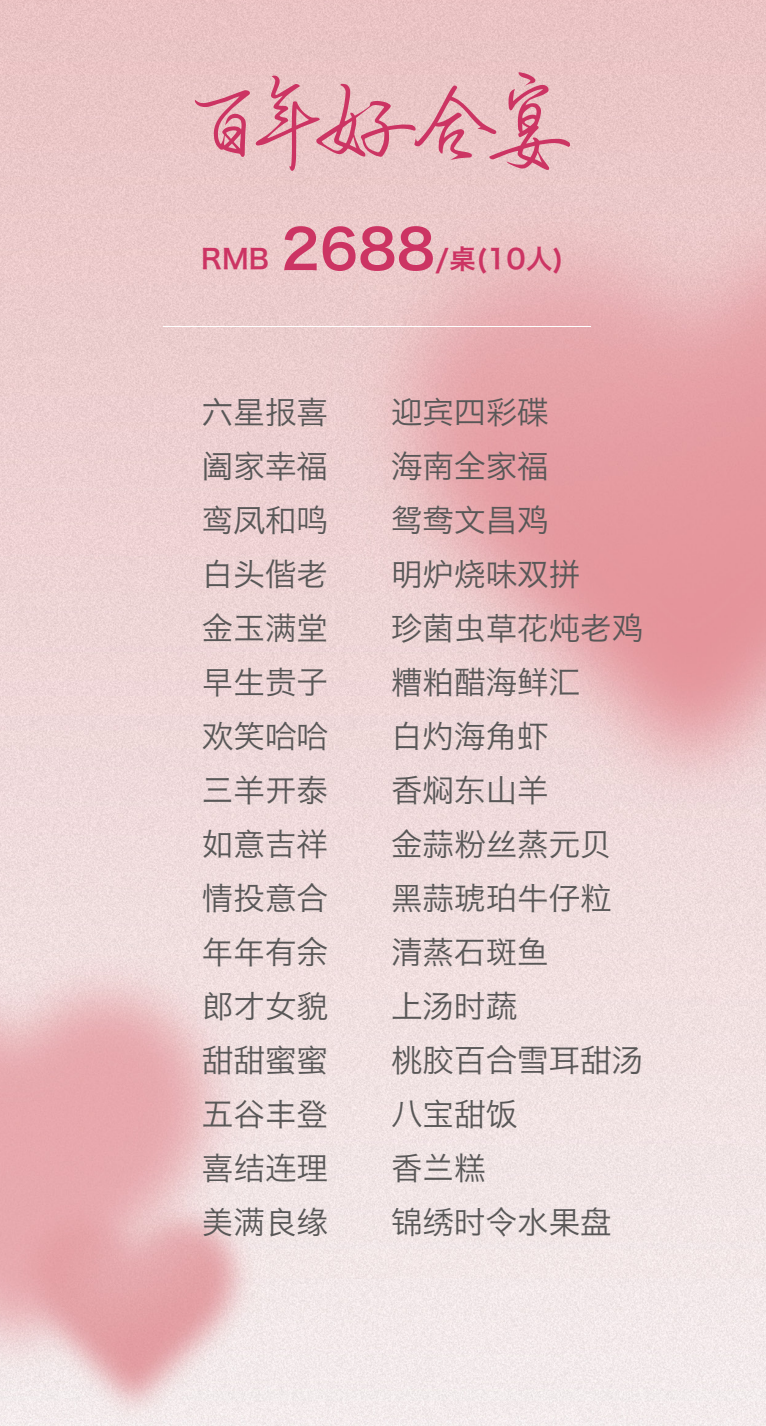
<style>
.page{position:relative;width:766px;height:1426px;background:#fff}
.page>*{position:absolute;margin:0;border:0;box-sizing:border-box;transform-origin:0 0}
.t1{font:500 104.85px "M Banquet PPRC";letter-spacing:-.09em;color:#cc3463}
.t2{font:31.5px "Hiragino Sans GB W3";color:#585757}
.t3{font:27px "Hiragino Sans GB W6";color:#cc3463}
.s1{font-size:54px}
</style>
<div class="page">
<img style="left:0;top:0;width:765px;height:1425px">
<h1 class="t1" style="left:194px;top:52px;width:378px">百年好合宴</h1>
<p class="t3" style="left:201px;top:241px;width:364px">RMB <span class="s1">2688</span>/桌(10人)</p>
<p class="t2" style="left:202px;top:392px;width:127px">六星报喜</p>
<p class="t2" style="left:391px;top:392px;width:159px">迎宾四彩碟</p>
<p class="t2" style="left:202px;top:446px;width:127px">阖家幸福</p>
<p class="t2" style="left:391px;top:446px;width:159px">海南全家福</p>
<p class="t2" style="left:202px;top:500px;width:127px">鸾凤和鸣</p>
<p class="t2" style="left:391px;top:500px;width:159px">鸳鸯文昌鸡</p>
<p class="t2" style="left:202px;top:554px;width:127px">白头偕老</p>
<p class="t2" style="left:391px;top:554px;width:190px">明炉烧味双拼</p>
<p class="t2" style="left:202px;top:608px;width:127px">金玉满堂</p>
<p class="t2" style="left:391px;top:608px;width:253px">珍菌虫草花炖老鸡</p>
<p class="t2" style="left:202px;top:662px;width:127px">早生贵子</p>
<p class="t2" style="left:391px;top:662px;width:190px">糟粕醋海鲜汇</p>
<p class="t2" style="left:202px;top:716px;width:127px">欢笑哈哈</p>
<p class="t2" style="left:391px;top:716px;width:159px">白灼海角虾</p>
<p class="t2" style="left:202px;top:770px;width:127px">三羊开泰</p>
<p class="t2" style="left:391px;top:770px;width:159px">香焖东山羊</p>
<p class="t2" style="left:202px;top:824px;width:127px">如意吉祥</p>
<p class="t2" style="left:391px;top:824px;width:222px">金蒜粉丝蒸元贝</p>
<p class="t2" style="left:202px;top:878px;width:127px">情投意合</p>
<p class="t2" style="left:391px;top:878px;width:222px">黑蒜琥珀牛仔粒</p>
<p class="t2" style="left:202px;top:932px;width:127px">年年有余</p>
<p class="t2" style="left:391px;top:932px;width:159px">清蒸石斑鱼</p>
<p class="t2" style="left:202px;top:986px;width:127px">郎才女貌</p>
<p class="t2" style="left:391px;top:986px;width:127px">上汤时蔬</p>
<p class="t2" style="left:202px;top:1040px;width:127px">甜甜蜜蜜</p>
<p class="t2" style="left:391px;top:1040px;width:253px">桃胶百合雪耳甜汤</p>
<p class="t2" style="left:202px;top:1094px;width:127px">五谷丰登</p>
<p class="t2" style="left:391px;top:1094px;width:127px">八宝甜饭</p>
<p class="t2" style="left:202px;top:1148px;width:127px">喜结连理</p>
<p class="t2" style="left:391px;top:1148px;width:96px">香兰糕</p>
<p class="t2" style="left:202px;top:1202px;width:127px">美满良缘</p>
<p class="t2" style="left:391px;top:1202px;width:222px">锦绣时令水果盘</p>
</div>
